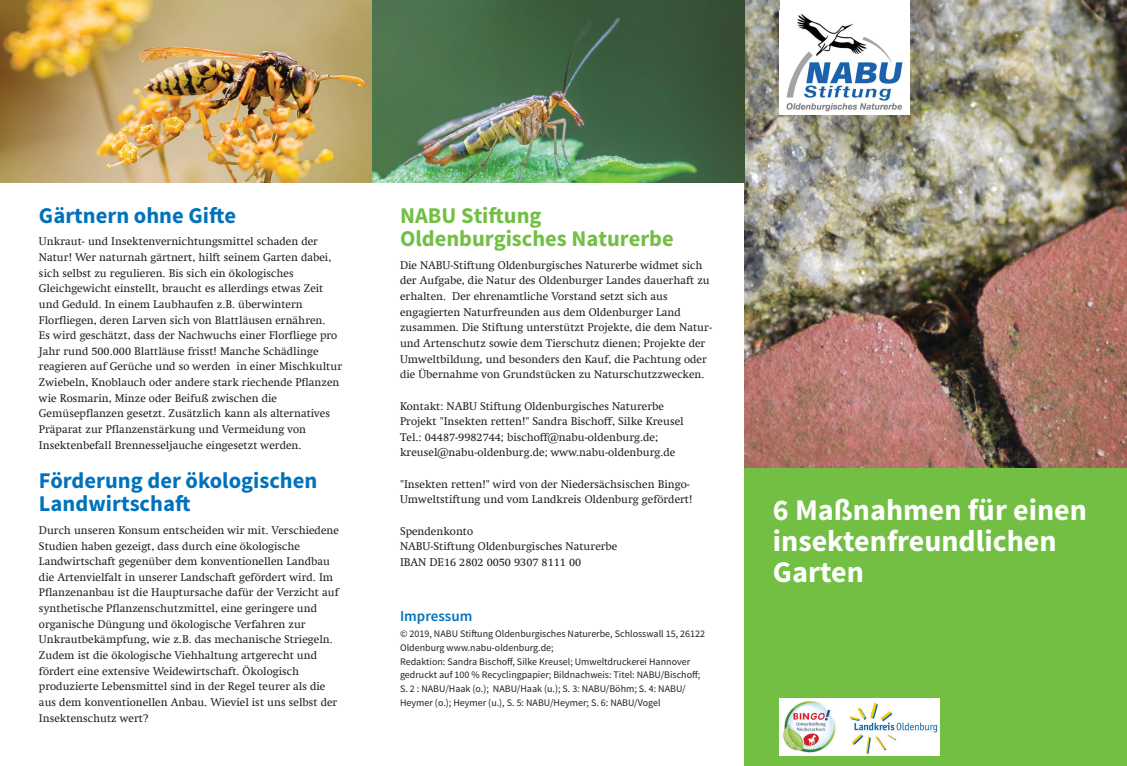
<style>
.page{position:relative;width:1127px;height:766px;background:#fff}
.page>*{position:absolute;margin:0;border:0;box-sizing:border-box;transform-origin:0 0}
.t1{font:700 30px/31.2px "Source Sans Pro";color:#fff}
.t2{font:700 22.5px/23.5px "Source Sans Pro";color:#0072bc}
.t3{font:700 22.5px/23.5px "Source Sans Pro";color:#72bf44}
.t4{font:600 15px "Source Sans Pro";color:#0072bc}
.t5{font:11.25px/15.6px "Swift Com";color:#231f20}
.t6{font:10px/13.8px "Source Sans Pro";color:#231f20}
</style>
<div class="page">
<img style="left:744px;top:0;width:383px;height:469px">
<div style="left:744px;top:469px;width:383px;height:296px;background:#72bf44"></div>
<img style="left:780px;top:11px;width:129px;height:103px">
<div style="left:780px;top:0;width:129px;height:11px;background:#fff"></div>
<img style="left:0;top:0;width:744px;height:182px">
<img style="left:780px;top:698px;width:159px;height:57px">
<h2 class="t2" style="left:39px;top:204px;width:198px">Gärtnern ohne Gifte</h2>
<p class="t5" style="left:39px;top:233px;width:305px">Unkraut- und Insektenvernichtungsmittel schaden der Natur! Wer naturnah gärtnert, hilft seinem Garten dabei, sich selbst zu regulieren. Bis sich ein ökologisches Gleichgewicht einstellt, braucht es allerdings etwas Zeit und Geduld. In einem Laubhaufen z.B. überwintern Florfliegen, deren Larven sich von Blattläusen ernähren.<br>Es wird geschätzt, dass der Nachwuchs einer Florfliege pro Jahr rund 500.000 Blattläuse frisst! Manche Schädlinge reagieren auf Gerüche und so werden in einer Mischkultur Zwiebeln, Knoblauch oder andere stark riechende Pflanzen wie Rosmarin, Minze oder Beifuß zwischen die Gemüsepflanzen gesetzt. Zusätzlich kann als alternatives Präparat zur Pflanzenstärkung und Vermeidung von Insektenbefall Brennesseljauche eingesetzt werden.</p>
<h2 class="t2" style="left:39px;top:469px;width:280px">Förderung der ökologischen<br>Landwirtschaft</h2>
<p class="t5" style="left:39px;top:522px;width:301px">Durch unseren Konsum entscheiden wir mit. Verschiedene Studien haben gezeigt, dass durch eine ökologische Landwirtschaft gegenüber dem konventionellen Landbau die Artenvielfalt in unserer Landschaft gefördert wird. Im Pflanzenanbau ist die Hauptursache dafür der Verzicht auf synthetische Pflanzenschutzmittel, eine geringere und organische Düngung und ökologische Verfahren zur Unkrautbekämpfung, wie z.B. das mechanische Striegeln.<br>Zudem ist die ökologische Viehhaltung artgerecht und fördert eine extensive Weidewirtschaft. Ökologisch produzierte Lebensmittel sind in der Regel teurer als die aus dem konventionellen Anbau. Wieviel ist uns selbst der Insektenschutz wert?</p>
<h2 class="t3" style="left:400px;top:204px;width:275px">NABU Stiftung<br>Oldenburgisches Naturerbe</h2>
<p class="t5" style="left:400px;top:257px;width:313px">Die NABU-Stiftung Oldenburgisches Naturerbe widmet sich der Aufgabe, die Natur des Oldenburger Landes dauerhaft zu erhalten. Der ehrenamtliche Vorstand setzt sich aus engagierten Naturfreunden aus dem Oldenburger Land zusammen. Die Stiftung unterstützt Projekte, die dem Natur&shy;und Artenschutz sowie dem Tierschutz dienen; Projekte der Umweltbildung, und besonders den Kauf, die Pachtung oder die Übernahme von Grundstücken zu Naturschutzzwecken.</p>
<p class="t5" style="left:400px;top:398px;width:285px">Kontakt: NABU Stiftung Oldenburgisches Naturerbe Projekt "Insekten retten!" Sandra Bischoff, Silke Kreusel Tel.: 04487-9982744; bischoff@nabu-oldenburg.de; kreusel@nabu-oldenburg.de; www.nabu-oldenburg.de</p>
<p class="t5" style="left:400px;top:476px;width:294px">"Insekten retten!" wird von der Niedersächsischen Bingo-<br>Umweltstiftung und vom Landkreis Oldenburg gefördert!</p>
<p class="t5" style="left:400px;top:523px;width:219px">Spendenkonto<br>NABU-Stiftung Oldenburgisches Naturerbe<br>IBAN DE16 2802 0050 9307 8111 00</p>
<h3 class="t4" style="left:400px;top:606px;width:74px">Impressum</h3>
<p class="t6" style="left:400px;top:627px;width:307px">© 2019, NABU Stiftung Oldenburgisches Naturerbe, Schlosswall 15, 26122<br>Oldenburg www.nabu-oldenburg.de;<br>Redaktion: Sandra Bischoff, Silke Kreusel; Umweltdruckerei Hannover gedruckt auf 100 % Recyclingpapier; Bildnachweis: Titel: NABU/Bischoff; S. 2 : NABU/Haak (o.); NABU/Haak (u.); S. 3: NABU/Böhm; S. 4: NABU/ Heymer (o.); Heymer (u.), S. 5: NABU/Heymer; S. 6: NABU/Vogel</p>
<h1 class="t1" style="left:773px;top:495px;width:315px">6 Maßnahmen für einen insektenfreundlichen<br>Garten</h1>
</div>
